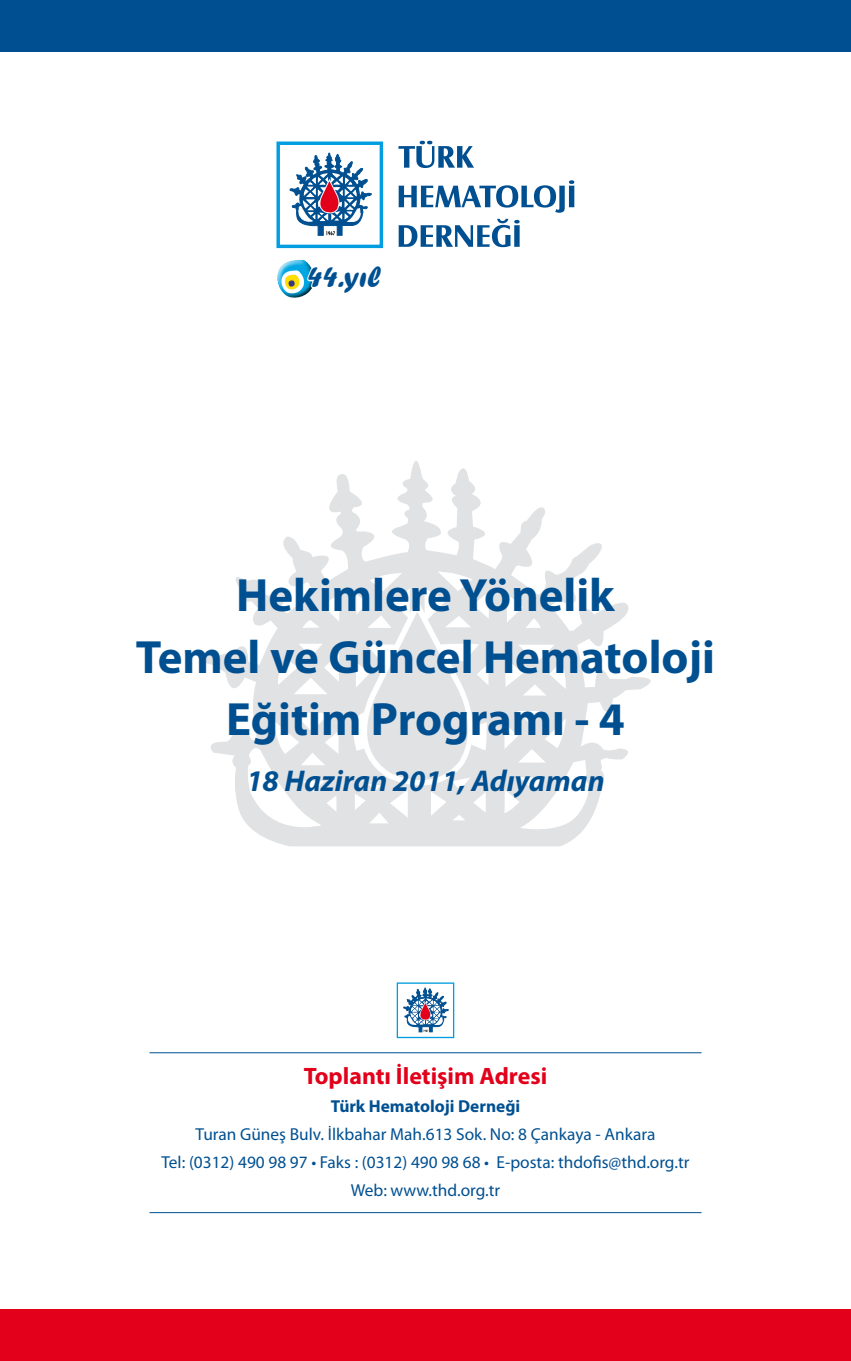
<style>
.page{position:relative;width:851px;height:1361px;background:#fff}
.page>*{position:absolute;margin:0;border:0;box-sizing:border-box;transform-origin:0 0}
.t1{font:700 46.8px/62px "Myriad Pro";color:#005091;text-align:center}
.t2{font:30.8px "Forte";color:#005091}
.t3{font:italic 700 30px "Myriad Pro";color:#005091}
.t4{font:700 23.8px "Myriad Pro";color:#e2001a}
.t5{font:17.4px/28px "Myriad Pro";color:#005091;text-align:center}
.t6{font:700 17.4px "Myriad Pro";color:#005091}
</style>
<div class="page">
<svg style="left:198px;top:461px;width:453px;height:385px"></svg>
<svg style="left:348px;top:611px;width:132px;height:183px"></svg>
<div style="left:0;top:0;width:850px;height:51px;background:#005091"></div>
<div style="left:0;top:1310px;width:850px;height:51px;background:#e2001a"></div>
<div style="left:396px;top:982px;width:58px;height:56px;background:#fff;border:1px solid #009ee0"></div>
<svg style="left:403px;top:987px;width:46px;height:45px"></svg>
<hr style="left:149px;top:1052px;width:552px;height:1px;background:#005091">
<hr style="left:149px;top:1212px;width:552px;height:1px;background:#005091">
<svg style="left:398px;top:141px;width:76px;height:27px"></svg>
<svg style="left:398px;top:180px;width:176px;height:33px"></svg>
<svg style="left:398px;top:219px;width:121px;height:28px"></svg>
<div style="left:276px;top:141px;width:107px;height:107px;background:#fff;border:3px solid #009ee0"></div>
<svg style="left:289px;top:152px;width:83px;height:83px"></svg>
<svg style="left:277px;top:260px;width:38px;height:38px"></svg>
<h2 class="t2" style="left:307px;top:259px;width:75px">44.yıl</h2>
<h1 class="t1" style="left:136px;top:562px;width:580px">Hekimlere Yönelik<br>Temel ve Güncel Hematoloji<br>Eğitim Programı - 4</h1>
<h3 class="t3" style="left:246px;top:761px;width:360px">18 Haziran 2011, Adıyaman</h3>
<h3 class="t4" style="left:304px;top:1060px;width:245px">Toplantı İletişim Adresi</h3>
<p class="t6" style="left:331px;top:1094px;width:191px">Türk Hematoloji Derneği</p>
<p class="t5" style="left:161px;top:1119px;width:529px">Turan Güneş Bulv. İlkbahar Mah.613 Sok. No: 8 Çankaya - Ankara<br>Tel: (0312) 490 98 97 • Faks : (0312) 490 98 68 • E-posta: thdofis@thd.org.tr<br>Web: www.thd.org.tr</p>
</div>
